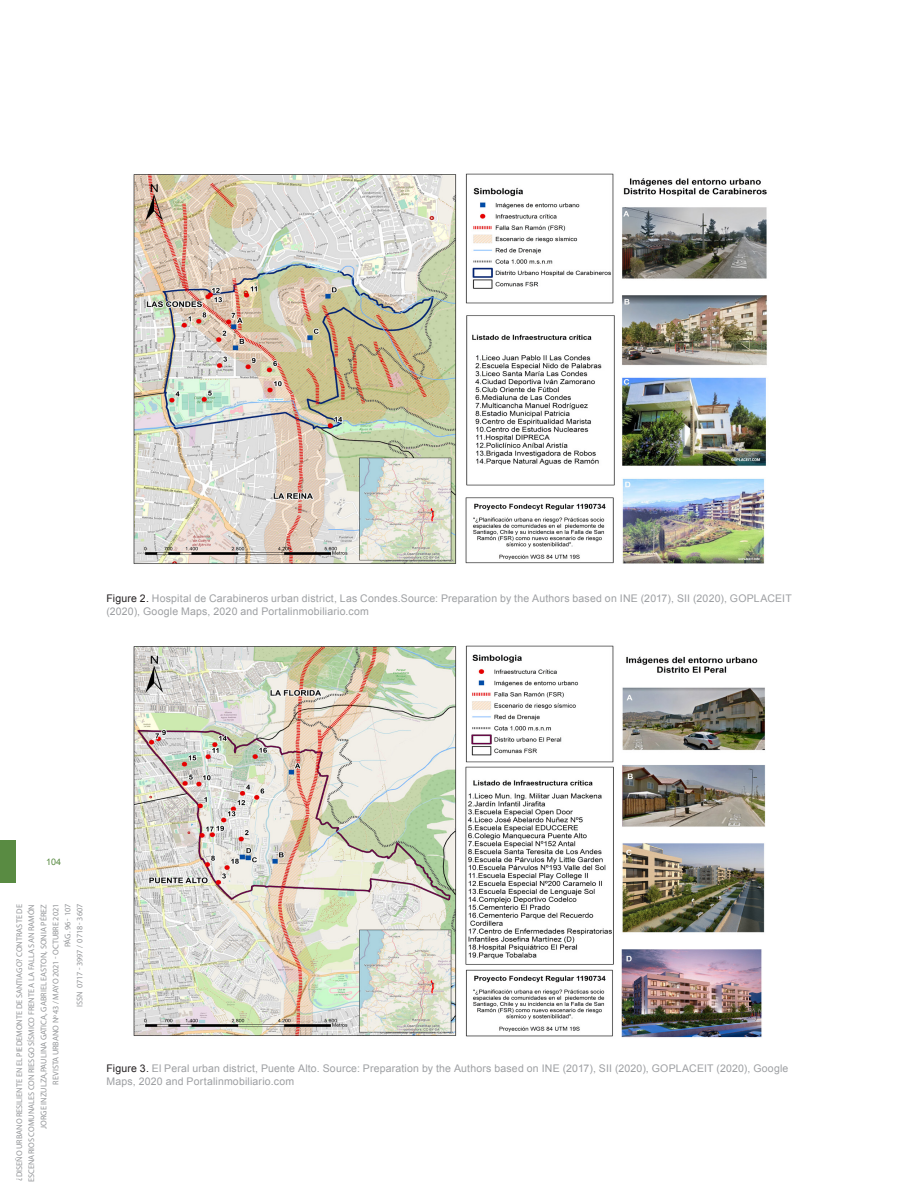
<style>
.page{position:relative;width:915px;height:1191px;background:#fff}
.page>*{position:absolute;margin:0;border:0;box-sizing:border-box;transform-origin:0 0}
.t1{font:10.5px/12.6px "Arial";letter-spacing:.02em;color:#9d9fa2}
.t2{font:9px "Arial";color:#598b42}
.t3{font:8.25px/12px "Myriad Pro";color:#939598;text-align:right}
.s1{color:#231f20}
</style>
<div class="page">
<div style="left:0;top:840px;width:16px;height:42px;background:#598b42"></div>
<img style="left:133px;top:173px;width:634px;height:391px">
<img style="left:133px;top:645px;width:633px;height:393px">
<p class="t1" style="left:106px;top:592px;width:686px"><span class="s1">Figure 2.</span> Hospital de Carabineros urban district, Las Condes.Source: Preparation by the Authors based on INE (2017), SII (2020), GOPLACEIT (2020), Google Maps, 2020 and Portalinmobiliario.com</p>
<p class="t2" style="left:46px;top:855px;width:17px">104</p>
<p class="t3" style="left:13px;top:1181px;width:279px;rotate:-90deg">¿DISEÑO URBANO RESILIENTE EN EL PIEDEMONTE DE SANTIAGO? CONTRASTE DE ESCENARIOS COMUNALES CON RIESGO SÍSMICO FRENTE A LA FALLA SAN RAMÓN JORGE INZULZA,PAULINA GATICA, GABRIEL EASTON, SONIA PÉREZ<br>REVISTA URBANO Nº 43 / MAYO 2021 - OCTUBRE 2021<br>PÁG. 96 - 107<br>ISSN 0717 - 3997 / 0718 - 3607</p>
<p class="t1" style="left:106px;top:1062px;width:683px"><span class="s1">Figure 3.</span> El Peral urban district, Puente Alto. Source: Preparation by the Authors based on INE (2017), SII (2020), GOPLACEIT (2020), Google<br>Maps, 2020 and Portalinmobiliario.com</p>
</div>
